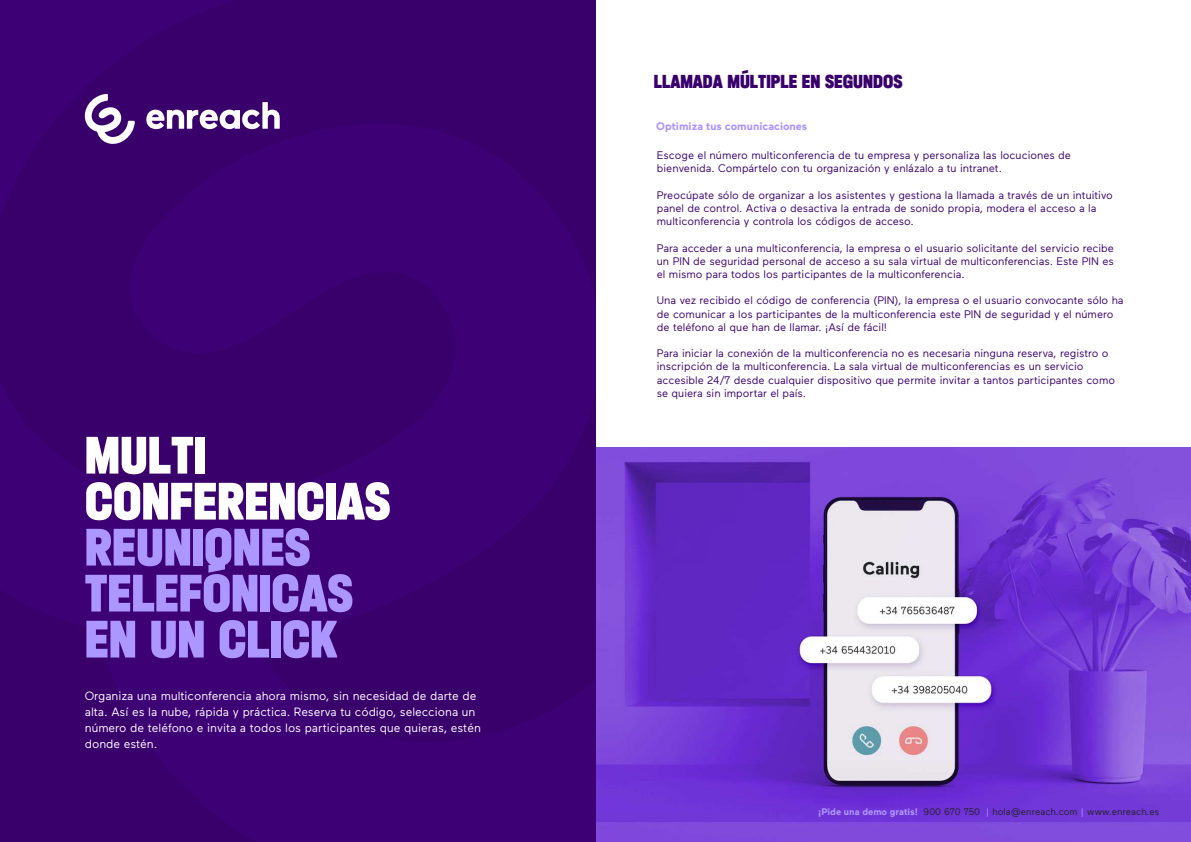
<style>
.page{position:relative;width:1191px;height:842px;background:#fff}
.page>*{position:absolute;margin:0;border:0;box-sizing:border-box;transform-origin:0 0}
.t1{font:900 56px/46px "Halvar Eng";color:#ac96ff}
.t2{font:900 56px/46px "Halvar Eng";color:#fff}
.t3{font:900 20px "Halvar Eng";color:#39006c}
.t4{font:12px/16px "Maax";color:#fff}
.t5{font:11px/13.2px "Maax";color:#39006c}
.t6{font:700 11px "Maax";color:#ac96ff}
.t7{font:9.5px "Maax";color:#232223}
.s1{font-weight:700;color:#ac96ff}
.s2{color:#ac96ff}
</style>
<div class="page">
<img style="left:595px;top:447px;width:596px;height:395px">
<svg style="left:0;top:0;width:595px;height:842px;background:#3a0070"></svg>
<svg style="left:82px;top:94px;width:53px;height:51px"></svg>
<svg style="left:146px;top:102px;width:134px;height:27px"></svg>
<h1 class="t2" style="left:85px;top:431px;width:307px">MULTI<br>CONFERENCIAS</h1>
<h1 class="t1" style="left:85px;top:523px;width:270px">REUNIONES<br>TELEFÓNICAS<br>EN UN CLICK</h1>
<p class="t4" style="left:85px;top:688px;width:398px">Organiza una multiconferencia ahora mismo, sin necesidad de darte de alta. Así es la nube, rápida y práctica. Reserva tu código, selecciona un número de teléfono e invita a todos los participantes que quieras, estén donde estén.</p>
<h2 class="t3" style="left:654px;top:69px;width:250px">LLAMADA MÚLTIPLE EN SEGUNDOS</h2>
<p class="t6" style="left:656px;top:121px;width:152px">Optimiza tus comunicaciones</p>
<p class="t5" style="left:657px;top:148px;width:416px">Escoge el número multiconferencia de tu empresa y personaliza las locuciones de bienvenida. Compártelo con tu organización y enlázalo a tu intranet.</p>
<p class="t5" style="left:657px;top:188px;width:457px">Preocúpate sólo de organizar a los asistentes y gestiona la llamada a través de un intuitivo panel de control. Activa o desactiva la entrada de sonido propia, modera el acceso a la multiconferencia y controla los códigos de acceso.</p>
<p class="t5" style="left:657px;top:241px;width:459px;text-align:justify">Para acceder a una multiconferencia, la empresa o el usuario solicitante del servicio recibe un PIN de seguridad personal de acceso a su sala virtual de multiconferencias. Este PIN es el mismo para todos los participantes de la multiconferencia.</p>
<p class="t5" style="left:657px;top:293px;width:468px">Una vez recibido el código de conferencia (PIN), la empresa o el usuario convocante sólo ha de comunicar a los participantes de la multiconferencia este PIN de seguridad y el número de teléfono al que han de llamar. ¡Así de fácil!</p>
<p class="t5" style="left:657px;top:346px;width:460px">Para iniciar la conexión de la multiconferencia no es necesaria ninguna reserva, registro o inscripción de la multiconferencia. La sala virtual de multiconferencias es un servicio accesible 24/7 desde cualquier dispositivo que permite invitar a tantos participantes como se quiera sin importar el país.</p>
<p class="t7" style="left:818px;top:806px;width:343px"><span class="s1">¡Pide una demo gratis!</span> 900 670 750 <span class="s2">|</span> hola@enreach.com <span class="s2">|</span> www.enreach.es</p>
</div>
